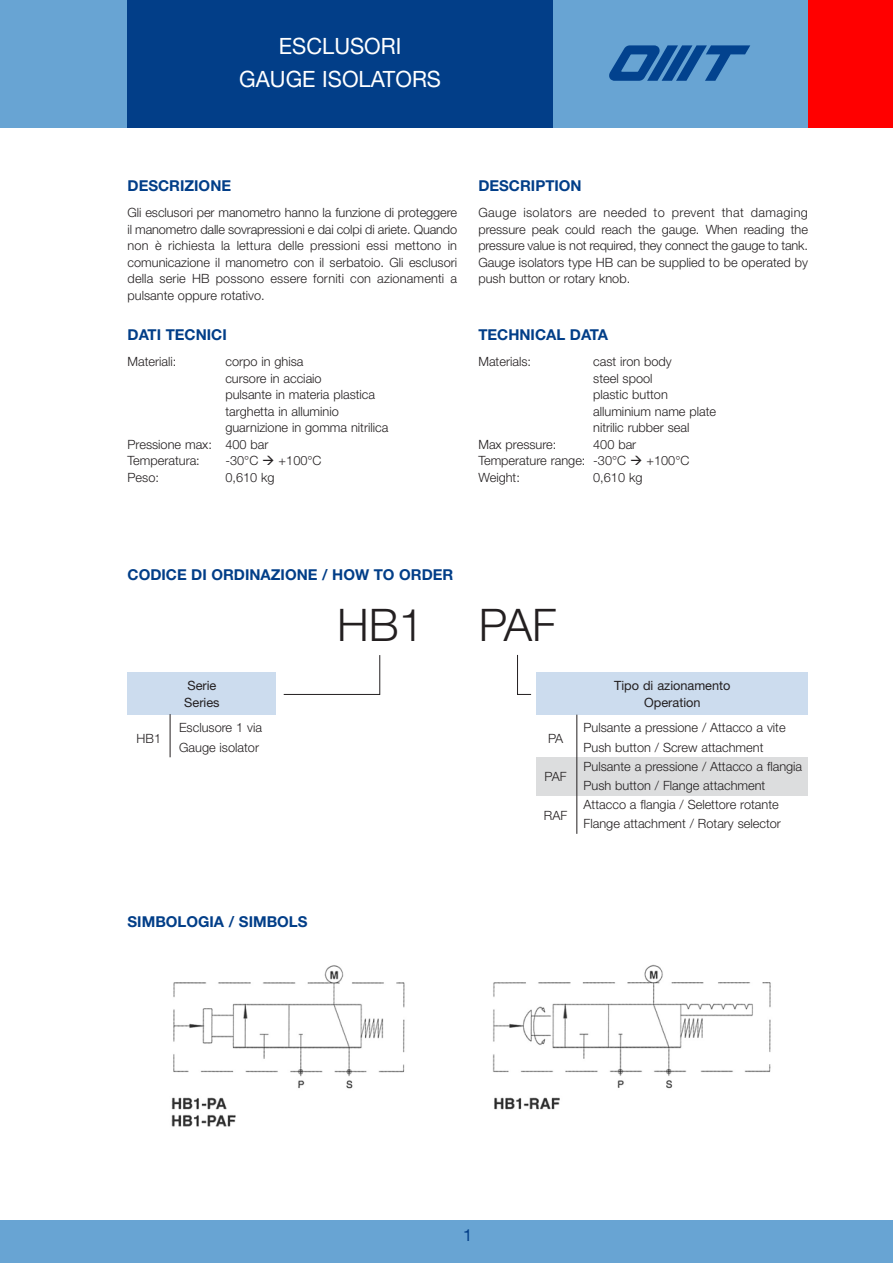
<style>
.page{position:relative;width:893px;height:1263px;background:#fff}
.page>*{position:absolute;margin:0;border:0;box-sizing:border-box;transform-origin:0 0}
.t1{font:300 45px "Helvetica Neue";color:#231f20}
.t2{font:22.5px/32.7px "Helvetica Neue";color:#fff;text-align:center}
.t3{font:16.5px "Helvetica Neue";color:#023e88}
.t4{font:700 15px "Helvetica Neue";color:#023e88}
.t5{font:300 12.75px/16.5px "Helvetica Neue";color:#231f20}
.t6{font:12.75px/16.5px "Helvetica Neue";color:#231f20}
</style>
<div class="page">
<div style="left:0;top:0;width:893px;height:128px;background:#68a4d3"></div>
<svg style="left:609px;top:45px;width:141px;height:36px"></svg>
<div style="left:128px;top:0;width:425px;height:128px;background:#023e88"></div>
<div style="left:808px;top:0;width:85px;height:128px;background:#f00"></div>
<div style="left:0;top:1220px;width:893px;height:43px;background:#68a4d3"></div>
<img style="left:171px;top:964px;width:600px;height:163px">
<div style="left:128px;top:672px;width:148px;height:43px;background:#ccdcee"></div>
<hr style="left:170px;top:714px;width:1px;height:43px;background:#231f20">
<div style="left:537px;top:757px;width:271px;height:38px;background:#dcddde"></div>
<div style="left:537px;top:672px;width:271px;height:43px;background:#ccdcee"></div>
<hr style="left:577px;top:715px;width:1px;height:119px;background:#231f20">
<svg style="left:283px;top:655px;width:97px;height:40px"></svg>
<svg style="left:517px;top:655px;width:14px;height:40px"></svg>
<h2 class="t2" style="left:239px;top:32px;width:203px">ESCLUSORI<br>GAUGE ISOLATORS</h2>
<p class="t4" style="left:128px;top:180px;width:105px">DESCRIZIONE</p>
<p class="t4" style="left:478px;top:180px;width:105px">DESCRIPTION</p>
<p class="t5" style="left:128px;top:206px;width:331px;text-align:justify">Gli esclusori per manometro hanno la funzione di proteggere il manometro dalle sovrapressioni e dai colpi di ariete. Quando non è richiesta la lettura delle pressioni essi mettono in comunicazione il manometro con il serbatoio. Gli esclusori della serie HB possono essere forniti con azionamenti a pulsante oppure rotativo.</p>
<p class="t5" style="left:478px;top:206px;width:331px;text-align:justify">Gauge isolators are needed to prevent that damaging pressure peak could reach the gauge. When reading the pressure value is not required, they connect the gauge to tank.<br>Gauge isolators type HB can be supplied to be operated by push button or rotary knob.</p>
<p class="t4" style="left:128px;top:329px;width:101px">DATI TECNICI</p>
<p class="t4" style="left:478px;top:329px;width:131px">TECHNICAL DATA</p>
<p class="t5" style="left:128px;top:355px;width:50px">Materiali:</p>
<p class="t5" style="left:225px;top:355px;width:80px">corpo in ghisa</p>
<p class="t5" style="left:225px;top:371px;width:98px">cursore in acciaio</p>
<p class="t5" style="left:225px;top:388px;width:151px">pulsante in materia plastica</p>
<p class="t5" style="left:225px;top:404px;width:115px">targhetta in alluminio</p>
<p class="t5" style="left:225px;top:421px;width:164px">guarnizione in gomma nitrilica</p>
<p class="t5" style="left:128px;top:437px;width:142px">Pressione max: 400 bar</p>
<p class="t5" style="left:128px;top:454px;width:74px">Temperatura:</p>
<p class="t5" style="left:225px;top:454px;width:34px">-30°C</p>
<p class="t5" style="left:279px;top:454px;width:44px">+100°C</p>
<p class="t5" style="left:128px;top:470px;width:33px">Peso:</p>
<p class="t5" style="left:225px;top:470px;width:51px">0,610 kg</p>
<p class="t5" style="left:478px;top:355px;width:54px">Materials:</p>
<p class="t5" style="left:593px;top:355px;width:124px">cast iron body<br>steel spool<br>plastic button alluminium name plate nitrilic rubber seal</p>
<p class="t5" style="left:478px;top:437px;width:80px">Max pressure:</p>
<p class="t5" style="left:478px;top:437px;width:159px;text-indent:115px">400 bar<br>Temperature range: -30°C</p>
<p class="t5" style="left:646px;top:454px;width:44px">+100°C</p>
<p class="t5" style="left:478px;top:470px;width:43px">Weight:</p>
<p class="t5" style="left:593px;top:470px;width:51px">0,610 kg</p>
<p class="t4" style="left:128px;top:569px;width:327px">CODICE DI ORDINAZIONE / HOW TO ORDER</p>
<p class="t6" style="left:184px;top:679px;width:37px">Serie<br>Series</p>
<p class="t5" style="left:137px;top:731px;width:26px">HB1</p>
<p class="t5" style="left:179px;top:719px;width:84px;line-height:19.2px">Esclusore 1 via<br>Gauge isolator</p>
<h1 class="t1" style="left:337px;top:608px;width:221px">HB1 PAF</h1>
<p class="t5" style="left:548px;top:731px;width:17px">PA</p>
<p class="t5" style="left:545px;top:770px;width:23px">PAF</p>
<p class="t5" style="left:544px;top:808px;width:25px">RAF</p>
<p class="t6" style="left:614px;top:679px;width:118px;text-align:center">Tipo di azionamento<br>Operation</p>
<p class="t5" style="left:584px;top:719px;width:220px;line-height:19.2px">Pulsante a pressione / Attacco a vite Push button / Screw attachment Pulsante a pressione / Attacco a flangia Push button / Flange attachment Attacco a flangia / Selettore rotante Flange attachment / Rotary selector</p>
<p class="t4" style="left:128px;top:917px;width:182px">SIMBOLOGIA / SIMBOLS</p>
<p class="t3" style="left:463px;top:1229px;width:11px">1</p>
</div>
